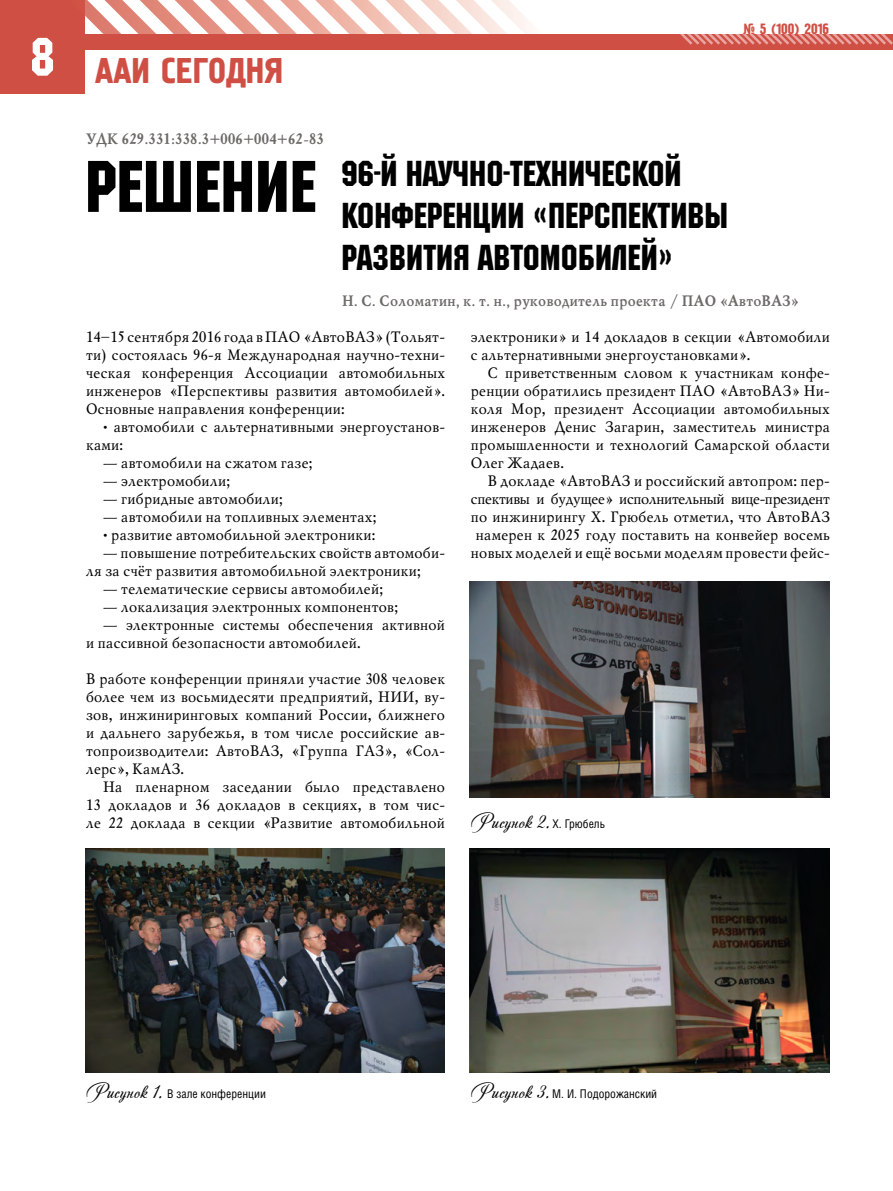
<style>
.page{position:relative;width:893px;height:1191px;background:#fff}
.page>*{position:absolute;margin:0;border:0;box-sizing:border-box;transform-origin:0 0}
.t1{font:72.75px "Machine C";color:#000}
.t2{font:54px "Machine C";color:#fff}
.t3{font:36px/42px "Machine C";color:#000}
.t4{font:36px "Pollock 1 C";color:#d04f45}
.t5{font:21px "Andantinoscript";color:#000}
.t6{font:15px/18px "Mysl C";color:#000;text-align:justify}
.t7{font:700 15px "Mysl C";color:#6c6966}
.t8{font:15px "Pollock 1 C";color:#d04f45}
.t9{font:12px "Helios Cond";color:#000}
.s1{font-family:"Helios Cond";font-size:12px}
.s2{font-family:"Andantinoscript";font-size:21px}
</style>
<div class="page">
<div style="left:0;top:0;width:85px;height:94px;background:#d04f45"></div>
<svg style="left:85px;top:0;width:444px;height:34px"></svg>
<div style="left:81px;top:34px;width:812px;height:16px;background:#d04f45"></div>
<svg style="left:680px;top:34px;width:213px;height:11px"></svg>
<img style="left:85px;top:848px;width:359px;height:225px">
<img style="left:470px;top:581px;width:359px;height:216px">
<img style="left:470px;top:848px;width:359px;height:225px">
<h2 class="t2" style="left:30px;top:25px;width:26px">8</h2>
<h3 class="t4" style="left:95px;top:51px;width:189px">ААИ се годня</h3>
<p class="t7" style="left:85px;top:131px;width:240px">УДК 629.331:338.3+006+004+62-83</p>
<h1 class="t1" style="left:85px;top:143px;width:233px">РЕШЕНИЕ</h1>
<p class="t8" style="left:743px;top:21px;width:88px">№ 5 (100) 2016</p>
<h3 class="t3" style="left:342px;top:151px;width:388px">96-Й НАУЧНО-ТЕХНИЧЕСКОЙ<br>КОНФЕРЕНЦИИ «ПЕРСПЕКТИВЫ<br>РАЗВИТИЯ АВТОМОБИЛЕЙ»</h3>
<p class="t7" style="left:342px;top:293px;width:458px">Н. С. Соломатин, к. т. н., руководитель проекта / ПАО «АвтоВАЗ»</p>
<p class="t6" style="left:85px;top:328px;width:361px">14–15 сентября 2016 года в ПАО «АвтоВАЗ» (Тольят&shy;ти) состоялась 96-я Международная научно-техни&shy;ческая конференция Ассоциации автомобильных инженеров «Перспективы развития автомобилей».<br>Основные направления конференции:</p>
<p class="t6" style="left:85px;top:418px;width:361px;text-indent:17px">• автомобили с альтернативными энергоустанов&shy;ками:</p>
<p class="t6" style="left:102px;top:454px;width:211px">— автомобили на сжатом газе;</p>
<p class="t6" style="left:102px;top:472px;width:129px">— электромобили;</p>
<p class="t6" style="left:102px;top:490px;width:182px">— гибридные автомобили;</p>
<p class="t6" style="left:102px;top:508px;width:275px">— автомобили на топливных элементах;</p>
<p class="t6" style="left:102px;top:526px;width:274px">• развитие автомобильной электроники:</p>
<p class="t6" style="left:85px;top:544px;width:361px;text-indent:17px">— повышение потребительских свойств автомоби&shy;ля за счёт развития автомобильной электроники;</p>
<p class="t6" style="left:102px;top:580px;width:282px">— телематические сервисы автомобилей;</p>
<p class="t6" style="left:102px;top:598px;width:297px">— локализация электронных компонентов;</p>
<p class="t6" style="left:85px;top:616px;width:361px;text-indent:17px">— электронные системы обеспечения активной и пассивной безопасности автомобилей.</p>
<p class="t6" style="left:85px;top:670px;width:361px">В работе конференции приняли участие 308 человек более чем из восьмидесяти предприятий, НИИ, ву&shy;зов, инжиниринговых компаний России, ближнего и дальнего зарубежья, в том числе российские ав&shy;топроизводители: АвтоВАЗ, «Группа ГАЗ», «Сол&shy;лерс», КамАЗ.</p>
<p class="t6" style="left:85px;top:778px;width:361px;text-indent:17px">На пленарном заседании было представлено 13 докладов и 36 докладов в секциях, в том чис&shy;ле 22 доклада в секции «Развитие автомобильной</p>
<p class="t6" style="left:470px;top:328px;width:361px">электроники» и 14 докладов в секции «Автомобили с альтернативными энергоустановками».</p>
<p class="t6" style="left:470px;top:364px;width:361px;text-indent:17px">С приветственным словом к участникам конфе&shy;ренции обратились президент ПАО «АвтоВАЗ» Ни&shy;коля Мор, президент Ассоциации автомобильных инженеров Денис Загарин, заместитель министра промышленности и технологий Самарской области Олег Жадаев.</p>
<p class="t6" style="left:470px;top:472px;width:361px;text-align:right">В докладе «АвтоВАЗ и российский автопром: пер&shy;спективы и будущее» исполнительный вице-президент по инжинирингу Х. Грюбель отметил, что АвтоВАЗ намерен к 2025 году поставить на конвейер восемь новых моделей и ещё восьми моделям провести фейс-</p>
<h3 class="t5" style="left:470px;top:807px;width:137px">Рисунок 2. <span class="s1">Х. Грюбель</span></h3>
<p class="t9" style="left:85px;top:1087px;width:182px"><span class="s2">Рисунок 1.</span> В зале конференции</p>
<p class="t9" style="left:470px;top:1087px;width:189px"><span class="s2">Рисунок 3.</span> М. И. Подорожанский</p>
</div>
